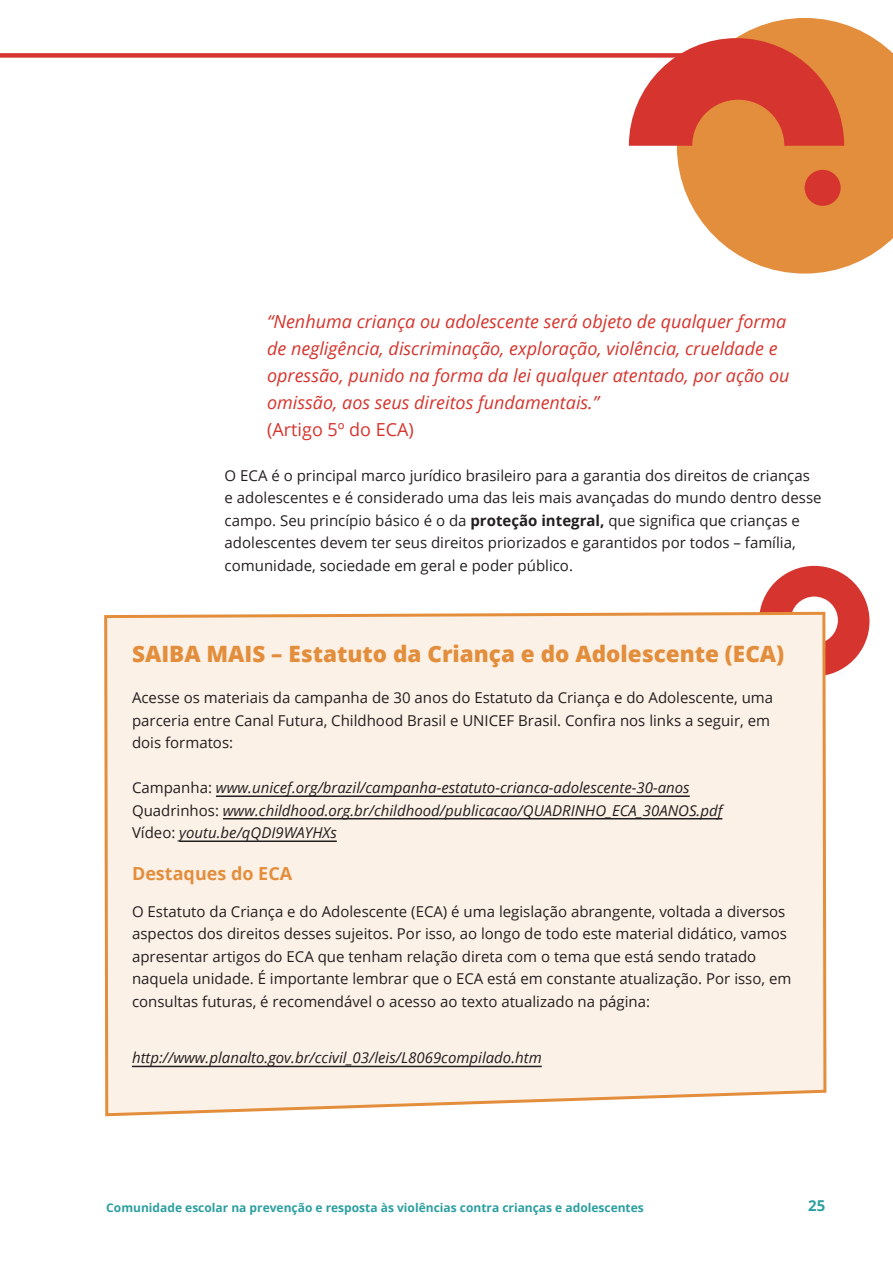
<style>
.page{position:relative;width:893px;height:1263px;background:#fff}
.page>*{position:absolute;margin:0;border:0;box-sizing:border-box;transform-origin:0 0}
.t1{font:800 22.5px "Open Sans";color:#e38e3c}
.t2{font:italic 18px/27px "Open Sans";color:#d5352e}
.t3{font:18px "Open Sans";color:#d5352e}
.t4{font:700 18px "Open Sans";color:#e38e3c}
.t5{font:15px/22.5px "Open Sans";color:#231f20}
.t6{font:italic 15px/22.5px "Open Sans";color:#231f20}
.t7{font:700 15px "Open Sans";color:#2c9fa0}
.t8{font:700 12px "Open Sans";color:#2c9fa0}
.s1{font-weight:700}
.s2{font-style:normal}
</style>
<div class="page">
<div style="left:0;top:53px;width:893px;height:5px;background:#d5352e"></div>
<svg style="left:760px;top:566px;width:109px;height:109px"></svg>
<div style="left:104px;top:610px;width:724px;height:507px;background:#fcf1e6"></div>
<hr style="left:216px;top:795px;width:474px;height:2px;background:#231f20">
<hr style="left:223px;top:818px;width:499px;height:1px;background:#231f20">
<hr style="left:179px;top:840px;width:158px;height:2px;background:#231f20">
<svg style="left:677px;top:18px;width:216px;height:256px;fill:#e38e3c"></svg>
<svg style="left:629px;top:38px;width:215px;height:108px;background:#dc6047"></svg>
<div style="left:805px;top:170px;width:36px;height:36px;background:#d5352e;border-radius:50%"></div>
<hr style="left:132px;top:1066px;width:410px;height:1px;background:#231f20">
<p class="t2" style="left:267px;top:307px;width:524px">“Nenhuma criança ou adolescente será objeto de qualquer forma de negligência, discriminação, exploração, violência, crueldade e opressão, punido na forma da lei qualquer atentado, por ação ou omissão, aos seus direitos fundamentais.”</p>
<p class="t3" style="left:267px;top:417px;width:148px">(Artigo 5º do ECA)</p>
<p class="t5" style="left:225px;top:463px;width:598px">O ECA é o principal marco jurídico brasileiro para a garantia dos direitos de crianças e adolescentes e é considerado uma das leis mais avançadas do mundo dentro desse campo. Seu princípio básico é o da <span class="s1">proteção integral,</span> que significa que crianças e adolescentes devem ter seus direitos priorizados e garantidos por todos – família, comunidade, sociedade em geral e poder público.</p>
<h1 class="t1" style="left:132px;top:636px;width:654px">SAIBA MAIS – Estatuto da Criança e do Adolescente (ECA)</h1>
<p class="t5" style="left:132px;top:686px;width:643px">Acesse os materiais da campanha de 30 anos do Estatuto da Criança e do Adolescente, uma parceria entre Canal Futura, Childhood Brasil e UNICEF Brasil. Confira nos links a seguir, em dois formatos:</p>
<p class="t6" style="left:132px;top:776px;width:592px"><span class="s2">Campanha:</span> www.unicef.org/brazil/campanha-estatuto-crianca-adolescente-30-anos<br><span class="s2">Quadrinhos:</span> www.childhood.org.br/childhood/publicacao/QUADRINHO_ECA_30ANOS.pdf<br><span class="s2">Vídeo:</span> youtu.be/qQDI9WAYHXs</p>
<p class="t4" style="left:132px;top:861px;width:162px">Destaques do ECA</p>
<p class="t5" style="left:132px;top:900px;width:661px">O Estatuto da Criança e do Adolescente (ECA) é uma legislação abrangente, voltada a diversos aspectos dos direitos desses sujeitos. Por isso, ao longo de todo este material didático, vamos apresentar artigos do ECA que tenham relação direta com o tema que está sendo tratado naquela unidade. É importante lembrar que o ECA está em constante atualização. Por isso, em consultas futuras, é recomendável o acesso ao texto atualizado na página:</p>
<p class="t6" style="left:132px;top:1046px;width:411px">http://www.planalto.gov.br/ccivil_03/leis/L8069compilado.htm</p>
<p class="t8" style="left:106px;top:1199px;width:539px">Comunidade escolar na prevenção e resposta às violências contra crianças e adolescentes</p>
<p class="t7" style="left:808px;top:1195px;width:19px">25</p>
</div>
